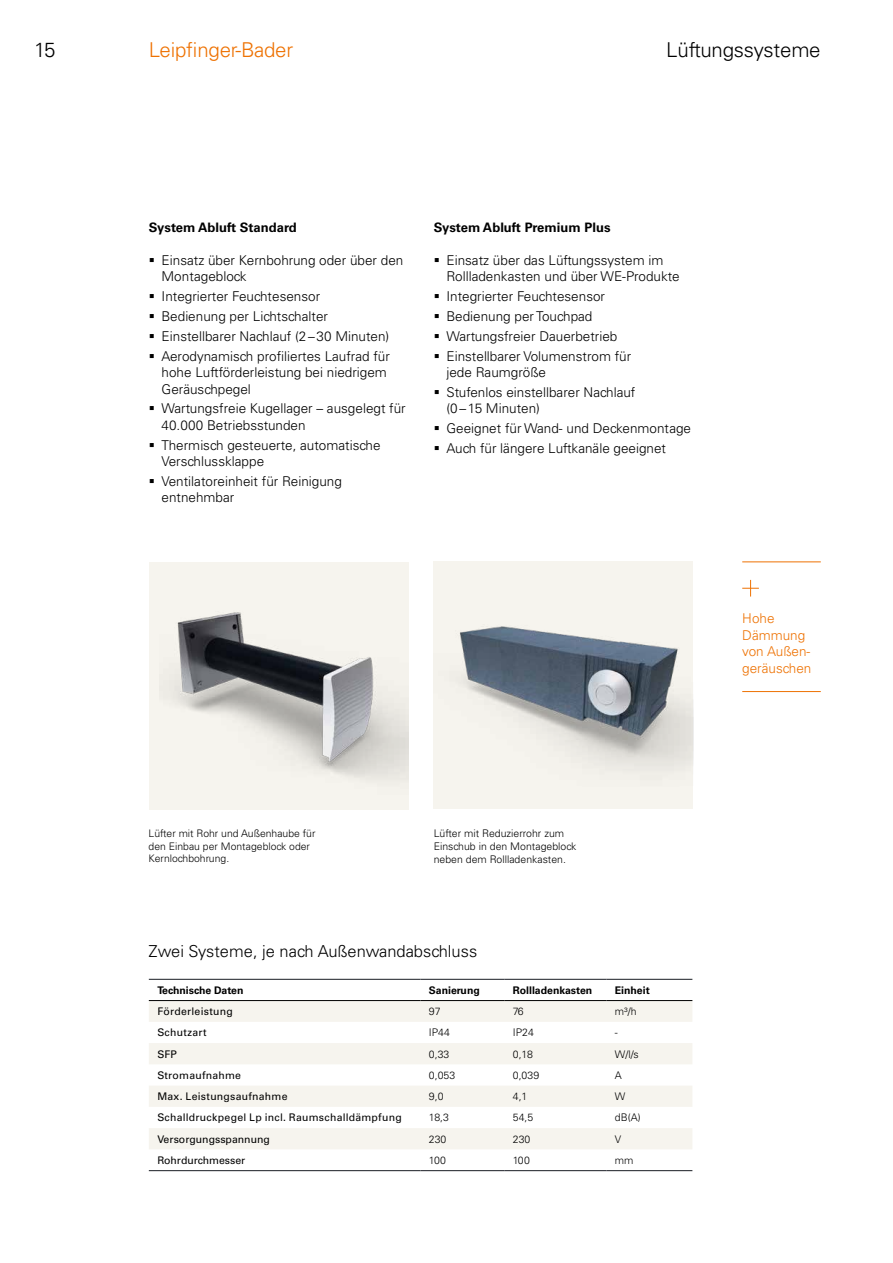
<style>
.page{position:relative;width:893px;height:1263px;background:#fff}
.page>*{position:absolute;margin:0;border:0;box-sizing:border-box;transform-origin:0 0}
.t1{font:300 20.4px "Univers LT Std";letter-spacing:-.01em;color:#000}
.t2{font:300 20.4px "Univers LT Std";letter-spacing:-.01em;color:#ee7203}
.t3{font:300 16.5px "Univers LT Std";color:#000}
.t4{font:300 13.5px/16.5px "Univers LT Std";color:#000}
.t5{font:300 13.5px/16.5px "Univers LT Std";color:#ee7203}
.t6{font:700 13.05px "Univers LT Std";color:#000}
.t7{font:300 10.5px/12.8px "Univers LT Std";color:#000}
.t8{font:10.5px "Univers LT Std";letter-spacing:.02em;color:#000}
.t9{font:700 10.5px "Univers LT Std";color:#000}
.t10{font:10.5px "Univers LT Std";color:#000}
.t11{font:300 10.35px/12.6px "Univers LT Std";color:#000}
</style>
<div class="page">
<div style="left:149px;top:562px;width:259px;height:248px;background:#f6f4ee"></div>
<div style="left:434px;top:561px;width:259px;height:248px;background:#f6f4ee"></div>
<svg style="left:149px;top:1001px;width:543px;height:148px;fill:#f6f4ee"></svg>
<hr style="left:149px;top:1000px;width:271px;height:1px;background:#000">
<hr style="left:420px;top:1000px;width:84px;height:1px;background:#000">
<hr style="left:504px;top:1000px;width:102px;height:1px;background:#000">
<hr style="left:606px;top:1000px;width:86px;height:1px;background:#000">
<hr style="left:149px;top:1170px;width:271px;height:1px;background:#181c23">
<hr style="left:420px;top:1170px;width:84px;height:1px;background:#181c23">
<hr style="left:504px;top:1170px;width:102px;height:1px;background:#181c23">
<hr style="left:606px;top:1170px;width:86px;height:1px;background:#181c23">
<hr style="left:149px;top:979px;width:271px;height:1px;background:#181c23">
<hr style="left:420px;top:979px;width:84px;height:1px;background:#181c23">
<hr style="left:504px;top:979px;width:102px;height:1px;background:#181c23">
<hr style="left:606px;top:979px;width:86px;height:1px;background:#181c23">
<img style="left:169px;top:612px;width:239px;height:167px">
<svg style="left:742px;top:580px;width:17px;height:16px"></svg>
<hr style="left:742px;top:561px;width:79px;height:1px;background:#ee7203">
<hr style="left:742px;top:691px;width:79px;height:1px;background:#ee7203">
<img style="left:460px;top:626px;width:233px;height:144px">
<h1 class="t1" style="left:34px;top:38px;width:23px">15</h1>
<h1 class="t2" style="left:149px;top:38px;width:146px">Leipfinger-Bader</h1>
<h1 class="t1" style="left:666px;top:38px;width:156px">Lüftungssysteme</h1>
<p class="t6" style="left:149px;top:220px;width:149px">System Abluft Standard</p>
<p class="t4" style="left:162px;top:252px;width:243px;text-indent:-13px">▪ Einsatz über Kernbohrung oder über den<br>Montageblock</p>
<p class="t4" style="left:149px;top:288px;width:173px">▪ Integrierter Feuchtesensor</p>
<p class="t4" style="left:149px;top:308px;width:181px">▪ Bedienung per Lichtschalter</p>
<p class="t4" style="left:149px;top:328px;width:242px">▪ Einstellbarer Nachlauf (2–30 Minuten)</p>
<p class="t4" style="left:162px;top:347px;width:230px;text-indent:-13px">▪ Aerodynamisch profiliertes Laufrad für hohe Luftförderleistung bei niedrigem<br>Geräuschpegel</p>
<p class="t4" style="left:162px;top:400px;width:246px;text-indent:-13px">▪ Wartungsfreie Kugellager – ausgelegt für<br>40.000 Betriebsstunden</p>
<p class="t4" style="left:162px;top:436px;width:220px;text-indent:-13px">▪ Thermisch gesteuerte, automatische<br>Verschlussklappe</p>
<p class="t4" style="left:162px;top:473px;width:182px;text-indent:-13px">▪ Ventilatoreinheit für Reinigung entnehmbar</p>
<p class="t6" style="left:434px;top:220px;width:178px">System Abluft Premium Plus</p>
<p class="t4" style="left:446px;top:252px;width:235px;text-indent:-13px">▪ Einsatz über das Lüftungssystem im<br>Rollladenkasten und über WE-Produkte</p>
<p class="t4" style="left:434px;top:288px;width:173px">▪ Integrierter Feuchtesensor</p>
<p class="t4" style="left:434px;top:308px;width:160px">▪ Bedienung per Touchpad</p>
<p class="t4" style="left:434px;top:328px;width:185px">▪ Wartungsfreier Dauerbetrieb</p>
<p class="t4" style="left:446px;top:347px;width:186px;text-indent:-13px">▪ Einstellbarer Volumenstrom für jede Raumgröße</p>
<p class="t4" style="left:446px;top:384px;width:190px;text-indent:-13px">▪ Stufenlos einstellbarer Nachlauf (0–15 Minuten)</p>
<p class="t4" style="left:434px;top:420px;width:259px">▪ Geeignet für Wand- und Deckenmontage</p>
<p class="t4" style="left:434px;top:440px;width:234px">▪ Auch für längere Luftkanäle geeignet</p>
<p class="t5" style="left:742px;top:610px;width:71px">Hohe<br>Dämmung von Außen&shy;geräuschen</p>
<p class="t11" style="left:149px;top:827px;width:168px">Lüfter mit Rohr und Außenhaube für den Einbau per Montageblock oder<br>Kernlochbohrung.</p>
<p class="t7" style="left:434px;top:827px;width:144px">Lüfter mit Reduzierrohr zum<br>Einschub in den Montageblock neben dem Rollladenkasten.</p>
<p class="t3" style="left:149px;top:941px;width:330px">Zwei Systeme, je nach Außenwandabschluss</p>
<p class="t9" style="left:157px;top:984px;width:88px">Technische Daten</p>
<p class="t9" style="left:429px;top:984px;width:52px">Sanierung</p>
<p class="t9" style="left:513px;top:984px;width:81px">Rollladenkasten</p>
<p class="t9" style="left:615px;top:984px;width:37px">Einheit</p>
<p class="t8" style="left:157px;top:1005px;width:77px">Förderleistung</p>
<p class="t7" style="left:429px;top:1005px;width:13px">97</p>
<p class="t7" style="left:513px;top:1005px;width:12px">76</p>
<p class="t7" style="left:615px;top:1005px;width:23px">m³/h</p>
<p class="t8" style="left:157px;top:1026px;width:51px">Schutzart</p>
<p class="t7" style="left:429px;top:1026px;width:23px">IP44</p>
<p class="t7" style="left:513px;top:1026px;width:23px">IP24</p>
<p class="t7" style="left:615px;top:1026px;width:4px">-</p>
<p class="t8" style="left:157px;top:1047px;width:21px">SFP</p>
<p class="t7" style="left:429px;top:1047px;width:22px">0,33</p>
<p class="t7" style="left:513px;top:1047px;width:22px">0,18</p>
<p class="t7" style="left:615px;top:1047px;width:25px">W/l/s</p>
<p class="t8" style="left:157px;top:1069px;width:85px">Stromaufnahme</p>
<p class="t7" style="left:429px;top:1069px;width:28px">0,053</p>
<p class="t7" style="left:513px;top:1069px;width:28px">0,039</p>
<p class="t7" style="left:615px;top:1069px;width:9px">A</p>
<p class="t8" style="left:157px;top:1090px;width:132px">Max. Leistungsaufnahme</p>
<p class="t7" style="left:429px;top:1090px;width:16px">9,0</p>
<p class="t7" style="left:513px;top:1090px;width:16px">4,1</p>
<p class="t7" style="left:615px;top:1090px;width:12px">W</p>
<p class="t8" style="left:157px;top:1111px;width:246px">Schalldruckpegel Lp incl. Raumschalldämpfung</p>
<p class="t7" style="left:429px;top:1111px;width:22px">18,3</p>
<p class="t7" style="left:513px;top:1111px;width:22px">54,5</p>
<p class="t7" style="left:615px;top:1111px;width:27px">dB(A)</p>
<p class="t10" style="left:157px;top:1132px;width:114px">Versorgungsspannung</p>
<p class="t7" style="left:429px;top:1132px;width:19px">230</p>
<p class="t7" style="left:513px;top:1132px;width:19px">230</p>
<p class="t7" style="left:615px;top:1132px;width:8px">V</p>
<p class="t10" style="left:157px;top:1154px;width:89px">Rohrdurchmesser</p>
<p class="t7" style="left:429px;top:1153px;width:18px">100</p>
<p class="t7" style="left:513px;top:1154px;width:18px">100</p>
<p class="t7" style="left:615px;top:1154px;width:20px">mm</p>
</div>
